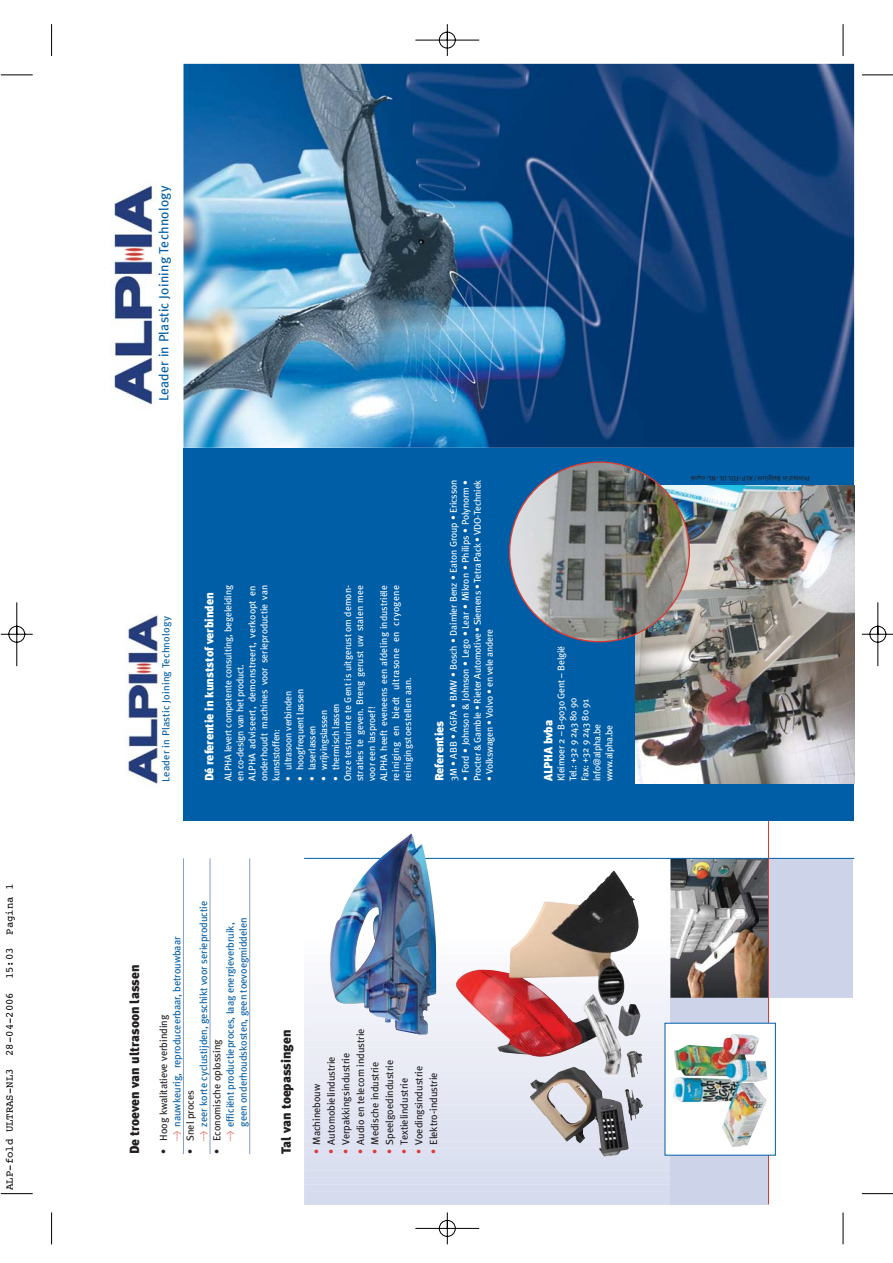
<style>
.page{position:relative;width:893px;height:1263px;background:#fff}
.page>*{position:absolute;margin:0;border:0;box-sizing:border-box;transform-origin:0 0}
.t1{font:900 13.35px "Meta Plus";color:#231f20}
.t2{font:13.35px "Meta Plus";letter-spacing:.015em;color:#005ea7}
.t3{font:900 12px "Meta Plus";letter-spacing:-.01em;color:#fff}
.t4{font:10.65px "Courier";color:#000}
.t5{font:10.35px/13.4px "Meta Plus";letter-spacing:-.005em;color:#005ea7}
.t6{font:10.35px "Meta Plus";letter-spacing:-.005em;color:#231f20}
.t7{font:10.2px "Meta Plus";letter-spacing:.015em;color:#005ea7}
.t8{font:9.75px/12px "Meta Plus";letter-spacing:-.015em;color:#fff}
.t9{font:6.6px "Meta Plus";color:#231f20}
.s1{color:#231f20}
.s2{font-size:8.7px;color:#dc3a31}
.s3{color:#dc3a31}
</style>
<div class="page">
<img style="left:0;top:24px;width:892px;height:1220px">
<p class="t4" style="left:6px;top:1190px;width:308px;rotate:-90deg">ALP-fold ULTRAS-NL3 28-04-2006 15:03 Pagina 1</p>
<h1 class="t2" style="left:158px;top:401px;width:217px;rotate:-90deg">Leader in Plastic Joining Technology</h1>
<p class="t7" style="left:162px;top:782px;width:167px;rotate:-90deg">Leader in Plastic Joining Technology</p>
<p class="t3" style="left:205px;top:781px;width:190px;rotate:-90deg">Dé referentie in kunststof verbinden</p>
<p class="t8" style="left:223px;top:781px;width:197px;rotate:-90deg">ALPHA levert competente consulting, begeleiding en co-design van het product.<br>ALPHA adviseert, demonstreert, verkoopt en onderhoudt machines voor serieproductie van kunststoffen:</p>
<p class="t8" style="left:330px;top:781px;width:197px;rotate:-90deg">• thermisch lassen<br>Onze testruimte te Gent is uitgerust om demon&shy;straties te geven. Breng gerust uw stalen mee voor een lasproef!<br>ALPHA heeft eveneens een afdeling industriële reiniging en biedt ultrasone en cryogene reinigingstoestellen aan.</p>
<p class="t8" style="left:283px;top:781px;width:91px;rotate:-90deg">• ultrasoon verbinden</p>
<p class="t8" style="left:294px;top:781px;width:93px;rotate:-90deg">• hoogfrequent lassen</p>
<p class="t8" style="left:318px;top:781px;width:73px;rotate:-90deg">• wrijvingslassen</p>
<p class="t8" style="left:306px;top:781px;width:57px;rotate:-90deg">• laserlassen</p>
<p class="t8" style="left:448px;top:781px;width:303px;rotate:-90deg">3M • ABB • AGFA • BMW • Bosch • Daimler Benz • Eaton Group • Ericsson</p>
<p class="t8" style="left:460px;top:781px;width:303px;rotate:-90deg">• Ford • Johnson &amp; Johnson • Lego • Lear • Mikron • Philips • Polynorm •<br>Procter &amp; Gamble • Rieter Automotive • Siemens • Tetra Pack • VDO-Techniek</p>
<p class="t8" style="left:484px;top:781px;width:154px;rotate:-90deg">• Volkswagen • Volvo • en vele andere</p>
<p class="t3" style="left:434px;top:781px;width:62px;rotate:-90deg">Referenties</p>
<h1 class="t1" style="left:129px;top:1154px;width:191px;rotate:-90deg">De troeven van ultrasoon lassen</h1>
<p class="t5" style="left:184px;top:1141px;width:241px;text-indent:-13px;rotate:-90deg"><span class="s1">• Snel proces<br></span><span class="s2">&gt;</span> zeer korte cyclustijden, geschikt voor serieproductie</p>
<p class="t5" style="left:224px;top:1141px;width:220px;rotate:-90deg"><span class="s2">&gt;</span> efficiënt productieproces, laag energieverbruik,</p>
<p class="t5" style="left:237px;top:1127px;width:211px;rotate:-90deg">geen onderhoudskosten, geen toevoegmiddelen</p>
<p class="t5" style="left:158px;top:1141px;width:206px;text-indent:-13px;rotate:-90deg"><span class="s1">• Hoog kwalitatieve verbinding<br></span><span class="s2">&gt;</span> nauwkeurig, reproduceerbaar, betrouwbaar</p>
<p class="t6" style="left:212px;top:1154px;width:116px;rotate:-90deg">• Economische oplossing</p>
<h1 class="t1" style="left:281px;top:1154px;width:126px;rotate:-90deg">Tal van toepassingen</h1>
<p class="t6" style="left:356px;top:1154px;width:127px;rotate:-90deg"><span class="s3">•</span> Audio en telecom industrie</p>
<p class="t6" style="left:327px;top:1154px;width:99px;rotate:-90deg"><span class="s3">•</span> Automobielindustrie</p>
<p class="t6" style="left:341px;top:1154px;width:103px;rotate:-90deg"><span class="s3">•</span> Verpakkingsindustrie</p>
<p class="t6" style="left:371px;top:1154px;width:94px;rotate:-90deg"><span class="s3">•</span> Medische industrie</p>
<p class="t6" style="left:385px;top:1154px;width:96px;rotate:-90deg"><span class="s3">•</span> Speelgoedindustrie</p>
<p class="t6" style="left:400px;top:1154px;width:77px;rotate:-90deg"><span class="s3">•</span> Textielindustrie</p>
<p class="t6" style="left:414px;top:1154px;width:89px;rotate:-90deg"><span class="s3">•</span> Voedingsindustrie</p>
<p class="t6" style="left:429px;top:1154px;width:83px;rotate:-90deg"><span class="s3">•</span> Elektro-industrie</p>
<p class="t6" style="left:312px;top:1154px;width:72px;rotate:-90deg"><span class="s3">•</span> Machinebouw</p>
<p class="t8" style="left:555px;top:781px;width:137px;rotate:-90deg">Kleimoer 2 – B-9030 Gent – België<br>Tel.: +32 9 243 80 90<br>Fax: +32 9 243 80 91 info@alpha.be<br>www.alpha.be</p>
<p class="t3" style="left:543px;top:781px;width:63px;rotate:-90deg">ALPHA bvba</p>
<p class="t9" style="left:809px;top:482px;width:120px;rotate:-180deg">Printed in Belgium / ALP-FOL UL-NL- 0406</p>
</div>
